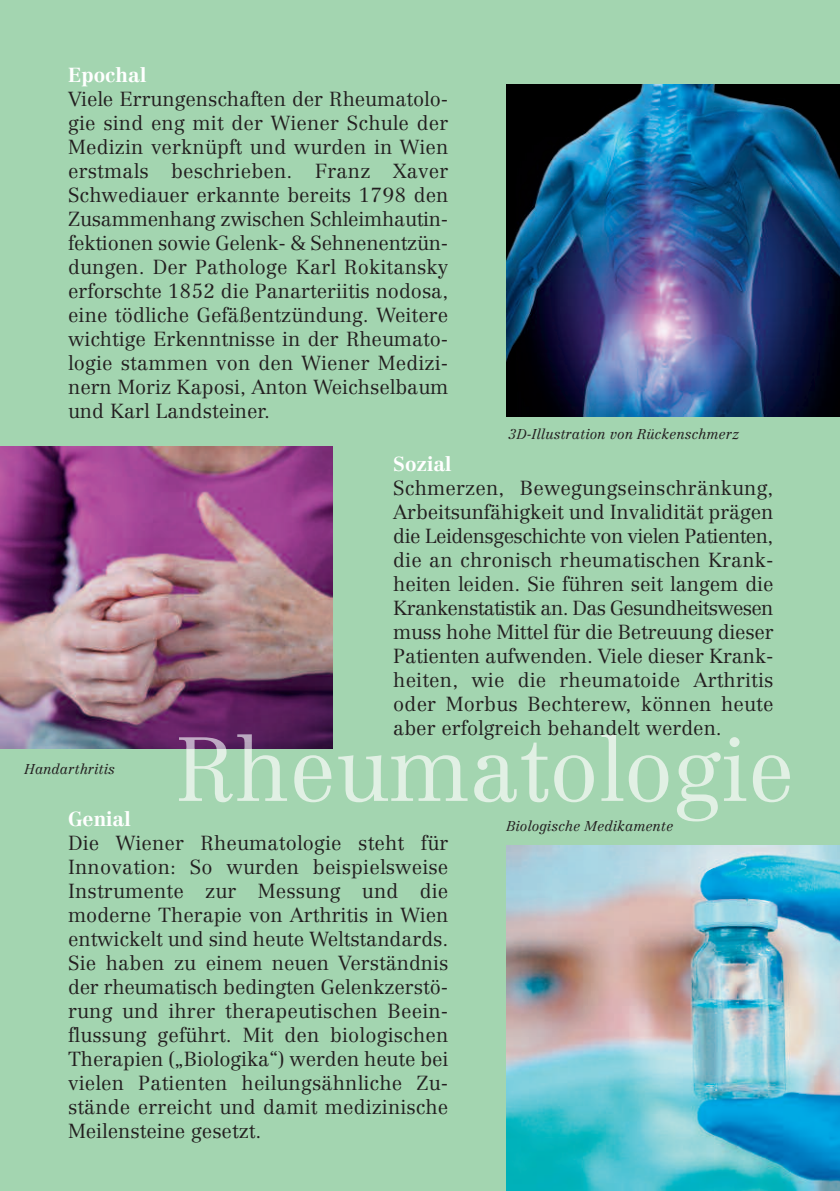
<style>
.page{position:relative;width:840px;height:1191px;background:#fff}
.page>*{position:absolute;margin:0;border:0;box-sizing:border-box;transform-origin:0 0}
.t1{font:300 20px/24px "Centennial LT";color:#231f20;text-align:justify}
.t2{font:700 20px "Centennial LT";color:#fff}
.t3{font:italic 300 14px "Centennial LT";color:#231f20}
</style>
<div class="page">
<div style="left:0;top:0;width:839px;height:1191px;background:#a3d5b0"></div>
<img style="left:506px;top:845px;width:333px;height:346px">
<img style="left:0;top:446px;width:332px;height:302px">
<img style="left:506px;top:84px;width:333px;height:333px">
<svg style="left:179px;top:734px;width:489px;height:68px"></svg>
<img style="left:179px;top:734px;width:73px;height:14px">
<p class="t2" style="left:68px;top:67px;width:80px">Epochal</p>
<p class="t1" style="left:68px;top:89px;width:381px">Viele Errungenschaften der Rheumatolo&shy;gie sind eng mit der Wiener Schule der Medizin verknüpft und wurden in Wien erstmals beschrieben. Franz Xaver Schwediauer erkannte bereits 1798 den Zusammenhang zwischen Schleimhautin&shy;fektionen sowie Gelenk- &amp; Sehnenentzün&shy;dungen. Der Pathologe Karl Rokitansky erforschte 1852 die Panarteriitis nodosa, eine tödliche Gefäßentzündung. Weitere wichtige Erkenntnisse in der Rheumato&shy;logie stammen von den Wiener Medizi&shy;nern Moriz Kaposi, Anton Weichselbaum und Karl Landsteiner.</p>
<p class="t3" style="left:508px;top:428px;width:232px">3D-Illustration von Rückenschmerz</p>
<p class="t3" style="left:25px;top:763px;width:92px">Handarthritis</p>
<p class="t2" style="left:393px;top:456px;width:60px">Sozial</p>
<p class="t1" style="left:393px;top:477px;width:381px">Schmerzen, Bewegungseinschränkung, Arbeitsunfähigkeit und Invalidität prägen die Leidensgeschichte von vielen Patienten, die an chronisch rheumatischen Krank&shy;heiten leiden. Sie führen seit langem die Krankenstatistik an. Das Gesundheitswesen muss hohe Mittel für die Betreuung dieser Patienten aufwenden. Viele dieser Krank&shy;heiten, wie die rheumatoide Arthritis oder Morbus Bechterew, können heute aber erfolgreich behandelt werden.</p>
<p class="t2" style="left:68px;top:811px;width:64px">Genial</p>
<p class="t1" style="left:68px;top:833px;width:381px">Die Wiener Rheumatologie steht für Innovation: So wurden beispielsweise Instrumente zur Messung und die moderne Therapie von Arthritis in Wien entwickelt und sind heute Weltstandards.<br>Sie haben zu einem neuen Verständnis der rheumatisch bedingten Gelenkzerstö&shy;rung und ihrer therapeutischen Beein&shy;flussung geführt. Mit den biologischen Therapien („Biologika“) werden heute bei vielen Patienten heilungsähnliche Zu&shy;stände erreicht und damit medizinische Meilensteine gesetzt.</p>
<p class="t3" style="left:506px;top:820px;width:168px">Biologische Medikamente</p>
</div>
